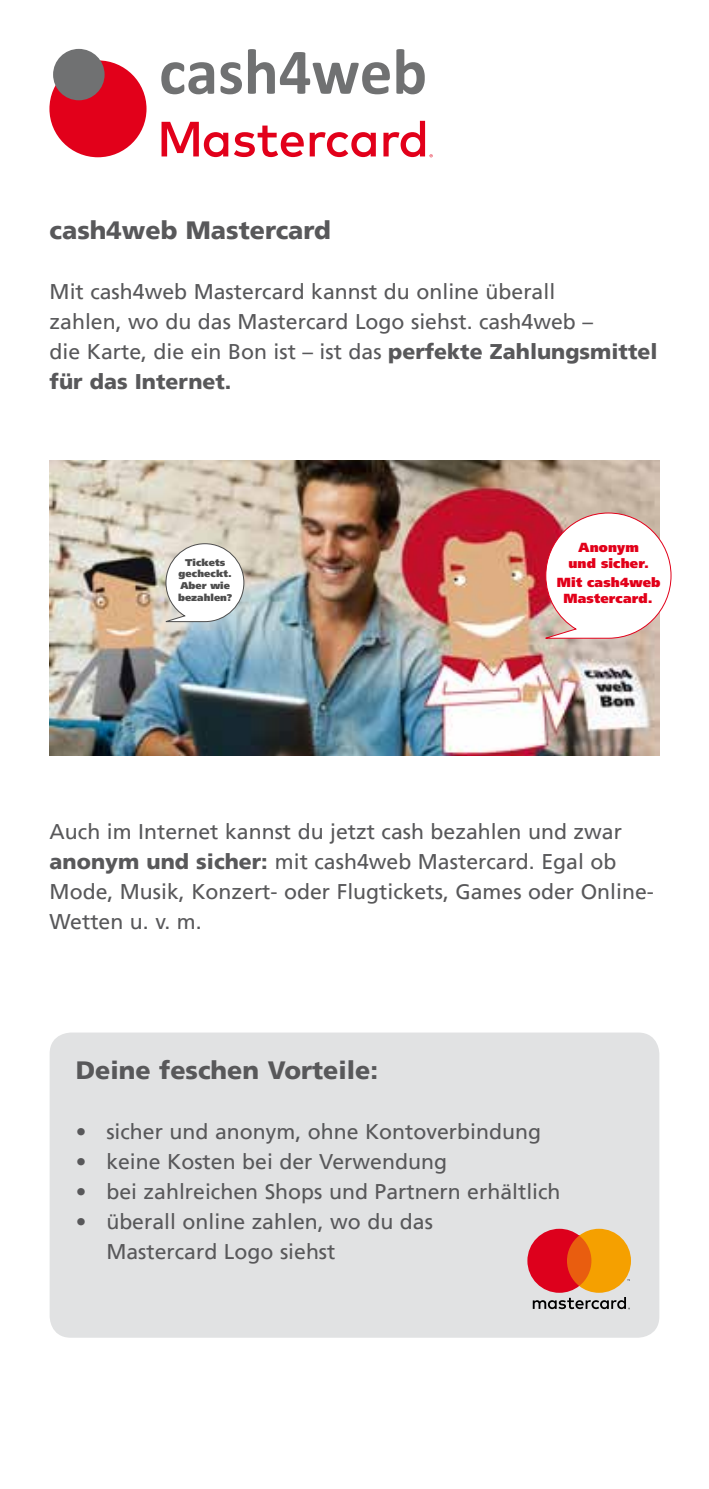
<style>
.page{position:relative;width:709px;height:1489px;background:#fff}
.page>*{position:absolute;margin:0;border:0;box-sizing:border-box;transform-origin:0 0}
.t1{font:900 25px "Frutiger LT";color:#58585a}
.t2{font:21.25px/30px "Frutiger LT";color:#58585a}
.t3{font:900 13.25px/15.2px "Frutiger LT Std";letter-spacing:.01em;color:#e2001a;text-align:center}
.t4{font:900 9.75px/11.8px "Frutiger LT Std";letter-spacing:.01em;color:#4d4d4d;text-align:center}
.s1{font-weight:900}
</style>
<div class="page">
<div style="left:50px;top:1032px;width:609px;height:305px;background:#e1e2e3;border-radius:21px"></div>
<img style="left:50px;top:461px;width:609px;height:294px">
<svg style="left:540px;top:512px;width:131px;height:127px"></svg>
<div style="left:49px;top:60px;width:97px;height:97px;background:#e2001a;border-radius:50%"></div>
<div style="left:53px;top:49px;width:52px;height:51px;background:#707172;border-radius:50%"></div>
<svg style="left:161px;top:49px;width:264px;height:45px"></svg>
<svg style="left:161px;top:121px;width:271px;height:36px"></svg>
<svg style="left:527px;top:1228px;width:104px;height:81px"></svg>
<svg style="left:161px;top:543px;width:84px;height:79px"></svg>
<p class="t1" style="left:50px;top:215px;width:283px">cash4web Mastercard</p>
<p class="t2" style="left:50px;top:276px;width:609px">Mit cash4web Mastercard kannst du online überall<br>zahlen, wo du das Mastercard Logo siehst. cash4web –<br>die Karte, die ein Bon ist – ist das <span class="s1">perfekte Zahlungsmittel für das Internet.</span></p>
<p class="t4" style="left:178px;top:556px;width:56px">Tickets gecheckt.<br>Aber wie bezahlen?</p>
<p class="t3" style="left:568px;top:540px;width:82px">Anonym und sicher.</p>
<p class="t3" style="left:557px;top:575px;width:105px">Mit cash4web<br>Mastercard.</p>
<p class="t3" style="left:605px;top:578px;width:105px">Mit cash4web</p>
<p class="t2" style="left:50px;top:816px;width:606px">Auch im Internet kannst du jetzt cash bezahlen und zwar <span class="s1">anonym und sicher:</span> mit cash4web Mastercard. Egal ob Mode, Musik, Konzert- oder Flugtickets, Games oder Online-Wetten u. v. m.</p>
<p class="t1" style="left:76px;top:1055px;width:304px">Deine feschen Vorteile:</p>
<p class="t2" style="left:76px;top:1116px;width:467px">• sicher und anonym, ohne Kontoverbindung</p>
<p class="t2" style="left:76px;top:1146px;width:373px">• keine Kosten bei der Verwendung</p>
<p class="t2" style="left:76px;top:1176px;width:486px">• bei zahlreichen Shops und Partnern erhältlich</p>
<p class="t2" style="left:106px;top:1206px;width:328px;text-indent:-31px">• überall online zahlen, wo du das<br>Mastercard Logo siehst</p>
</div>
